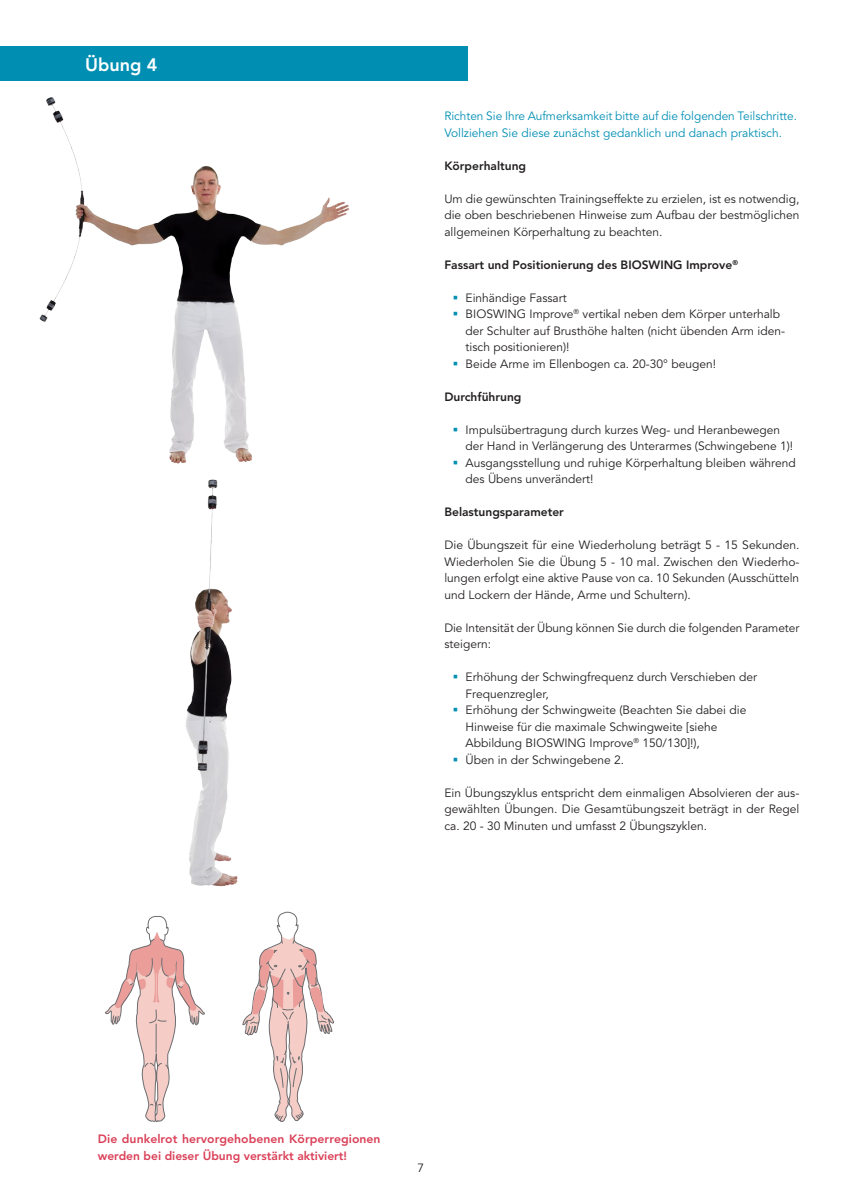
<style>
.page{position:relative;width:842px;height:1191px;background:#fff}
.page>*{position:absolute;margin:0;border:0;box-sizing:border-box;transform-origin:0 0}
.t1{font:800 18px "Avenir";color:#fff}
.t2{font:12px/16.5px "Avenir";color:#231f20}
.t3{font:12px/16.5px "Avenir";letter-spacing:-.005em;color:#008fb3}
.t4{font:800 12px "Avenir";color:#231f20}
.t5{font:800 12px/16.5px "Avenir";color:#da3f57}
.t6{font:12px "Avenir LT Com";color:#231f20}
</style>
<div class="page">
<img style="left:34px;top:46px;width:320px;height:418px">
<img style="left:185px;top:479px;width:53px;height:408px">
<div style="left:0;top:47px;width:468px;height:34px;background:#008fb3"></div>
<svg style="left:242px;top:911px;width:92px;height:211px"></svg>
<svg style="left:105px;top:915px;width:100px;height:207px"></svg>
<h1 class="t1" style="left:85px;top:54px;width:74px">Übung 4</h1>
<p class="t3" style="left:444px;top:108px;width:354px">Richten Sie Ihre Aufmerksamkeit bitte auf die folgenden Teilschritte.<br>Vollziehen Sie diese zunächst gedanklich und danach praktisch.</p>
<p class="t4" style="left:444px;top:158px;width:83px">Körperhaltung</p>
<p class="t2" style="left:444px;top:190px;width:357px;text-align:justify">Um die gewünschten Trainingseffekte zu erzielen, ist es notwendig, die oben beschriebenen Hinweise zum Aufbau der bestmöglichen allgemeinen Körperhaltung zu beachten.</p>
<p class="t4" style="left:444px;top:257px;width:295px">Fassart und Positionierung des BIOSWING Improve<sup>®</sup></p>
<p class="t2" style="left:466px;top:289px;width:321px">Einhändige Fassart<br>BIOSWING Improve<sup>®</sup> vertikal neben dem Körper unterhalb der Schulter auf Brusthöhe halten (nicht übenden Arm iden&shy;tisch positionieren)!<br>Beide Arme im Ellenbogen ca. 20-30° beugen!</p>
<p class="t4" style="left:444px;top:389px;width:79px">Durchführung</p>
<p class="t2" style="left:466px;top:421px;width:331px">Impulsübertragung durch kurzes Weg- und Heranbewegen der Hand in Verlängerung des Unterarmes (Schwingebene 1)!<br>Ausgangsstellung und ruhige Körperhaltung bleiben während des Übens unverändert!</p>
<p class="t4" style="left:444px;top:505px;width:121px">Belastungsparameter</p>
<p class="t2" style="left:444px;top:537px;width:357px;text-align:justify">Die Übungszeit für eine Wiederholung beträgt 5 - 15 Sekunden.<br>Wiederholen Sie die Übung 5 - 10 mal. Zwischen den Wiederho&shy;lungen erfolgt eine aktive Pause von ca. 10 Sekunden (Ausschütteln und Lockern der Hände, Arme und Schultern).</p>
<p class="t2" style="left:444px;top:619px;width:356px">Die Intensität der Übung können Sie durch die folgenden Parameter steigern:</p>
<p class="t2" style="left:466px;top:669px;width:293px">Erhöhung der Schwingfrequenz durch Verschieben der Frequenzregler,<br>Erhöhung der Schwingweite (Beachten Sie dabei die Hinweise für die maximale Schwingweite [siehe Abbildung BIOSWING Improve<sup>®</sup> 150/130]!),<br>Üben in der Schwingebene 2.</p>
<p class="t2" style="left:444px;top:784px;width:357px;text-align:justify">Ein Übungszyklus entspricht dem einmaligen Absolvieren der aus&shy;gewählten Übungen. Die Gesamtübungszeit beträgt in der Regel ca. 20 - 30 Minuten und umfasst 2 Übungszyklen.</p>
<p class="t5" style="left:98px;top:1131px;width:284px">Die dunkelrot hervorgehobenen Körperregionen werden bei dieser Übung verstärkt aktiviert!</p>
<p class="t6" style="left:418px;top:1160px;width:8px">7</p>
</div>
